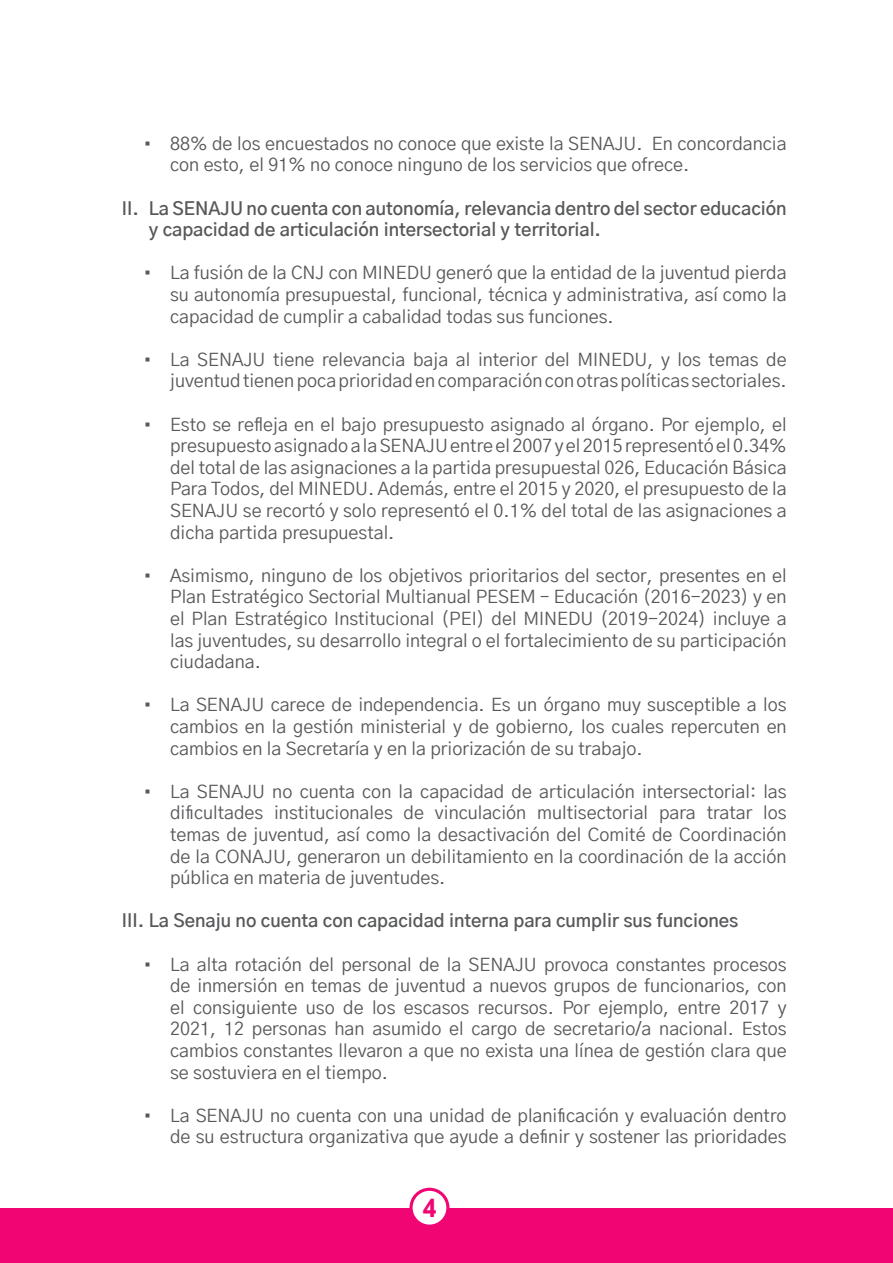
<style>
.page{position:relative;width:893px;height:1263px;background:#fff}
.page>*{position:absolute;margin:0;border:0;box-sizing:border-box;transform-origin:0 0}
.t1{font:900 22.5px "Gothic A1";color:#f00573}
.t2{font:18px/21.6px "Gothic A1";color:#57585a;text-align:justify}
.t3{font:600 18px/21.6px "Gothic A1";color:#57585a}
</style>
<div class="page">
<div style="left:0;top:1209px;width:893px;height:54px;background:#f00573"></div>
<svg style="left:409px;top:1188px;width:40px;height:40px"></svg>
<div style="left:413px;top:1191px;width:33px;height:33px;background:#fff;border-radius:50%"></div>
<p class="t2" style="left:170px;top:132px;width:618px;text-indent:-27px">• 88% de los encuestados no conoce que existe la SENAJU. En concordancia con esto, el 91% no conoce ninguno de los servicios que ofrece.</p>
<p class="t3" style="left:149px;top:196px;width:639px;text-indent:-27px">II. La SENAJU no cuenta con autonomía, relevancia dentro del sector educación y capacidad de articulación intersectorial y territorial.</p>
<p class="t2" style="left:170px;top:261px;width:618px;text-indent:-27px">• La fusión de la CNJ con MINEDU generó que la entidad de la juventud pierda su autonomía presupuestal, funcional, técnica y administrativa, así como la capacidad de cumplir a cabalidad todas sus funciones.</p>
<p class="t2" style="left:143px;top:348px;width:645px;text-align:right">• La SENAJU tiene relevancia baja al interior del MINEDU, y los temas de juventud tienen poca prioridad en comparación con otras políticas sectoriales.</p>
<p class="t2" style="left:170px;top:413px;width:618px;text-indent:-27px">• Esto se refleja en el bajo presupuesto asignado al órgano. Por ejemplo, el presupuesto asignado a la SENAJU entre el 2007 y el 2015 representó el 0.34% del total de las asignaciones a la partida presupuestal 026, Educación Básica Para Todos, del MINEDU. Además, entre el 2015 y 2020, el presupuesto de la SENAJU se recortó y solo representó el 0.1% del total de las asignaciones a dicha partida presupuestal.</p>
<p class="t2" style="left:170px;top:564px;width:618px;text-indent:-27px">• Asimismo, ninguno de los objetivos prioritarios del sector, presentes en el Plan Estratégico Sectorial Multianual PESEM – Educación (2016-2023) y en el Plan Estratégico Institucional (PEI) del MINEDU (2019-2024) incluye a las juventudes, su desarrollo integral o el fortalecimiento de su participación ciudadana.</p>
<p class="t2" style="left:170px;top:693px;width:618px;text-indent:-27px">• La SENAJU carece de independencia. Es un órgano muy susceptible a los cambios en la gestión ministerial y de gobierno, los cuales repercuten en cambios en la Secretaría y en la priorización de su trabajo.</p>
<p class="t2" style="left:170px;top:780px;width:618px;text-indent:-27px">• La SENAJU no cuenta con la capacidad de articulación intersectorial: las dificultades institucionales de vinculación multisectorial para tratar los temas de juventud, así como la desactivación del Comité de Coordinación de la CONAJU, generaron un debilitamiento en la coordinación de la acción pública en materia de juventudes.</p>
<p class="t3" style="left:122px;top:909px;width:618px">III. La Senaju no cuenta con capacidad interna para cumplir sus funciones</p>
<p class="t2" style="left:170px;top:953px;width:618px;text-indent:-27px">• La alta rotación del personal de la SENAJU provoca constantes procesos de inmersión en temas de juventud a nuevos grupos de funcionarios, con el consiguiente uso de los escasos recursos. Por ejemplo, entre 2017 y 2021, 12 personas han asumido el cargo de secretario/a nacional. Estos cambios constantes llevaron a que no exista una línea de gestión clara que se sostuviera en el tiempo.</p>
<p class="t2" style="left:143px;top:1104px;width:645px;text-align:right">• La SENAJU no cuenta con una unidad de planificación y evaluación dentro de su estructura organizativa que ayude a definir y sostener las prioridades</p>
<p class="t1" style="left:423px;top:1190px;width:15px">4</p>
</div>
